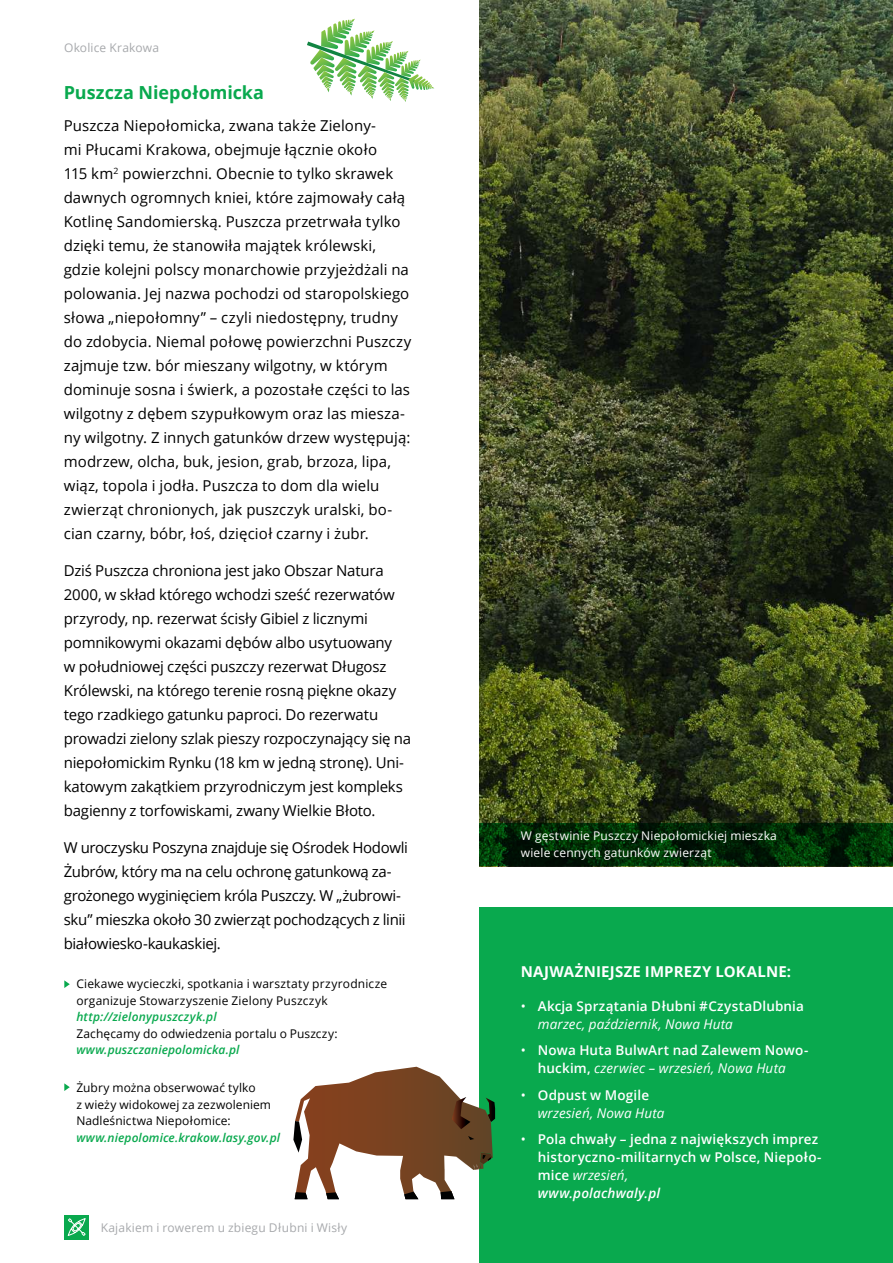
<style>
.page{position:relative;width:893px;height:1263px;background:#fff}
.page>*{position:absolute;margin:0;border:0;box-sizing:border-box;transform-origin:0 0}
.t1{font:700 18px "Open Sans";letter-spacing:-.005em;color:#09a94e}
.t2{font:15px/24px "Open Sans";color:#000}
.t3{font:15px/24px "Open Sans";letter-spacing:-.025em;color:#000}
.t4{font:700 15px "Open Sans";letter-spacing:.015em;color:#fff}
.t5{font:600 13.5px/18px "Open Sans";letter-spacing:.01em;color:#fff}
.t6{font:italic 13.5px/18px "Open Sans";letter-spacing:.01em;color:#fff}
.t7{font:12px/16.5px "Open Sans";letter-spacing:.015em;color:#000}
.t8{font:italic 600 12px "Open Sans";letter-spacing:.01em;color:#09a94e}
.t9{font:12px/16.5px "Open Sans";letter-spacing:.015em;color:#fff}
.t10{font:12px "Open Sans";letter-spacing:.015em;color:#a7a9ac}
.s1{font-weight:400}
.s2{font-weight:400;font-style:italic}
.s3{font-style:normal}
.s4{font-weight:600;font-style:normal}
.s5{font-style:italic}
</style>
<div class="page">
<div style="left:64px;top:1215px;width:25px;height:24px;background:#09a94e"></div>
<svg style="left:68px;top:1218px;width:18px;height:18px"></svg>
<img style="left:479px;top:0;width:414px;height:866px">
<div style="left:479px;top:907px;width:414px;height:356px;background:#09a94e"></div>
<svg style="left:479px;top:823px;width:414px;height:42px;background:#012a06"></svg>
<svg style="left:293px;top:1067px;width:202px;height:132px"></svg>
<svg style="left:307px;top:19px;width:127px;height:83px"></svg>
<svg style="left:64px;top:980px;width:6px;height:8px"></svg>
<svg style="left:64px;top:1083px;width:6px;height:8px"></svg>
<p class="t10" style="left:64px;top:39px;width:96px">Okolice Krakowa</p>
<p class="t1" style="left:64px;top:80px;width:202px">Puszcza Niepołomicka</p>
<p class="t2" style="left:64px;top:113px;width:349px">Puszcza Niepołomicka, zwana także Zielony-<br>mi Płucami Krakowa, obejmuje łącznie około<br>115 km<sup>2</sup> powierzchni. Obecnie to tylko skrawek dawnych ogromnych kniei, które zajmowały całą Kotlinę Sandomierską. Puszcza przetrwała tylko dzięki temu, że stanowiła majątek królewski, gdzie kolejni polscy monarchowie przyjeżdżali na polowania. Jej nazwa pochodzi od staropolskiego słowa „niepołomny” – czyli niedostępny, trudny do zdobycia. Niemal połowę powierzchni Puszczy zajmuje tzw. bór mieszany wilgotny, w którym dominuje sosna i świerk, a pozostałe części to las wilgotny z dębem szypułkowym oraz las miesza&shy;ny wilgotny. Z innych gatunków drzew występują: modrzew, olcha, buk, jesion, grab, brzoza, lipa, wiąz, topola i jodła. Puszcza to dom dla wielu zwierząt chronionych, jak puszczyk uralski, bo&shy;cian czarny, bóbr, łoś, dzięcioł czarny i żubr.</p>
<p class="t2" style="left:64px;top:558px;width:349px">Dziś Puszcza chroniona jest jako Obszar Natura 2000, w skład którego wchodzi sześć rezerwatów przyrody, np. rezerwat ścisły Gibiel z licznymi pomnikowymi okazami dębów albo usytuowany<br>w południowej części puszczy rezerwat Długosz Królewski, na którego terenie rosną piękne okazy tego rzadkiego gatunku paproci. Do rezerwatu prowadzi zielony szlak pieszy rozpoczynający się na niepołomickim Rynku (18 km w jedną stronę). Uni&shy;katowym zakątkiem przyrodniczym jest kompleks bagienny z torfowiskami, zwany Wielkie Błoto.</p>
<p class="t3" style="left:64px;top:835px;width:346px">W uroczysku Poszyna znajduje się Ośrodek Hodowli Żubrów, który ma na celu ochronę gatunkową za&shy;grożonego wyginięciem króla Puszczy. W „żubrowi&shy;sku” mieszka około 30 zwierząt pochodzących z linii białowiesko-kaukaskiej.</p>
<p class="t7" style="left:76px;top:975px;width:312px">Ciekawe wycieczki, spotkania i warsztaty przyrodnicze organizuje Stowarzyszenie Zielony Puszczyk</p>
<p class="t8" style="left:76px;top:1009px;width:142px">http://zielonypuszczyk.pl</p>
<p class="t7" style="left:76px;top:1025px;width:263px">Zachęcamy do odwiedzenia portalu o Puszczy:</p>
<p class="t8" style="left:76px;top:1042px;width:165px">www.puszczaniepolomicka.pl</p>
<p class="t7" style="left:76px;top:1079px;width:196px">Żubry można obserwować tylko<br>z wieży widokowej za zezwoleniem<br>Nadleśnictwa Niepołomice:</p>
<p class="t8" style="left:76px;top:1129px;width:205px">www.niepolomice.krakow.lasy.gov.pl</p>
<p class="t10" style="left:101px;top:1219px;width:248px">Kajakiem i rowerem u zbiegu Dłubni i Wisły</p>
<p class="t9" style="left:521px;top:827px;width:258px">W gęstwinie Puszczy Niepołomickiej mieszka wiele cennych gatunków zwierząt</p>
<p class="t4" style="left:521px;top:961px;width:272px">NAJWAŻNIEJSZE IMPREZY LOKALNE:</p>
<p class="t5" style="left:538px;top:996px;width:268px;text-indent:-17px"><span class="s1">•</span> Akcja Sprzątania Dłubni #CzystaDlubnia <span class="s2">marzec, październik, Nowa Huta</span></p>
<p class="t5" style="left:521px;top:1041px;width:289px;text-align:center"><span class="s1">•</span> Nowa Huta BulwArt nad Zalewem Nowo&shy;huckim, <span class="s2">czerwiec – wrzesień, Nowa Huta</span></p>
<p class="t6" style="left:538px;top:1085px;width:128px;text-indent:-17px"><span class="s3">•</span> <span class="s4">Odpust w Mogile </span>wrzesień, Nowa Huta</p>
<p class="t5" style="left:538px;top:1130px;width:285px;text-indent:-17px"><span class="s1">•</span> Pola chwały – jedna z największych imprez historyczno-militarnych w Polsce, Niepoło&shy;mice <span class="s2">wrzesień,<br></span><span class="s5">www.polachwaly.pl</span></p>
</div>
